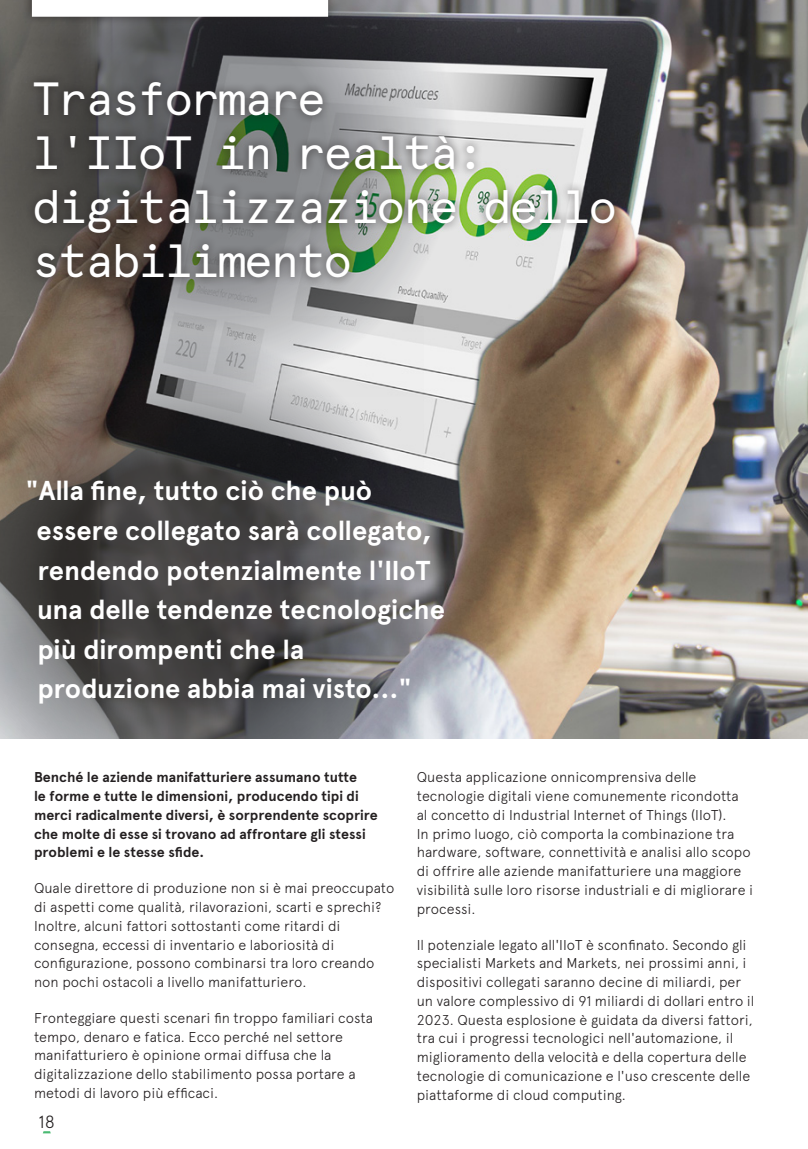
<style>
.page{position:relative;width:808px;height:1149px;background:#fff}
.page>*{position:absolute;margin:0;border:0;box-sizing:border-box;transform-origin:0 0}
.Title_Apercu_Avnet_1{font:46.5px/54px "Apercu Avnet Mono";letter-spacing:-.05em;color:#fff}
.Body_Apercu_Pro_Ligh{font:700 27.3px/39.6px "Apercu Pro";letter-spacing:-.005em;color:#fff}
.t1{font:300 17.7px "Apercu Pro";color:#231f20}
.Body_Apercu_Pro_Ligh-2{font:300 14.25px/18.8px "Apercu Pro";color:#231f20}
.Body_Apercu_Pro_Ligh-3{font:700 14.25px/18.8px "Apercu Pro";color:#231f20}
</style>
<div class="page">
<img style="left:424px;top:0;width:384px;height:738px">
<svg style="left:0;top:396px;width:424px;height:342px;background:#5e5d5d"></svg>
<svg style="left:0;top:0;width:657px;height:396px;background:#938b85"></svg>
<div style="left:22px;top:0;width:602px;height:286px;background:#231f20;opacity:.75"></div>
<div style="left:32px;top:0;width:296px;height:17px;background:#fff"></div>
<p class="Title_Apercu_Avnet_1" style="left:32px;top:67px;width:587px">Trasformare<br>l'IIoT in realtà: digitalizzazione dello stabilimento</p>
<p class="Body_Apercu_Pro_Ligh" style="left:37px;top:469px;width:410px;text-indent:-11px">"Alla fine, tutto ciò che può essere collegato sarà collegato, rendendo potenzialmente l'IIoT una delle tendenze tecnologiche più dirompenti che la produzione abbia mai visto..."</p>
<p class="Body_Apercu_Pro_Ligh-3" style="left:34px;top:766px;width:345px">Benché le aziende manifatturiere assumano tutte<br>le forme e tutte le dimensioni, producendo tipi di merci radicalmente diversi, è sorprendente scoprire che molte di esse si trovano ad affrontare gli stessi problemi e le stesse sfide.</p>
<p class="Body_Apercu_Pro_Ligh-2" style="left:34px;top:877px;width:362px">Quale direttore di produzione non si è mai preoccupato di aspetti come qualità, rilavorazioni, scarti e sprechi?<br>Inoltre, alcuni fattori sottostanti come ritardi di consegna, eccessi di inventario e laboriosità di configurazione, possono combinarsi tra loro creando non pochi ostacoli a livello manifatturiero.</p>
<p class="Body_Apercu_Pro_Ligh-2" style="left:34px;top:1006px;width:340px">Fronteggiare questi scenari fin troppo familiari costa tempo, denaro e fatica. Ecco perché nel settore manifatturiero è opinione ormai diffusa che la digitalizzazione dello stabilimento possa portare a metodi di lavoro più efficaci.</p>
<p class="t1" style="left:39px;top:1108px;width:18px">18</p>
<p class="Body_Apercu_Pro_Ligh-2" style="left:417px;top:766px;width:338px">Questa applicazione onnicomprensiva delle tecnologie digitali viene comunemente ricondotta<br>al concetto di Industrial Internet of Things (IIoT).<br>In primo luogo, ciò comporta la combinazione tra hardware, software, connettività e analisi allo scopo di offrire alle aziende manifatturiere una maggiore visibilità sulle loro risorse industriali e di migliorare i processi.</p>
<p class="Body_Apercu_Pro_Ligh-2" style="left:417px;top:933px;width:339px">Il potenziale legato all'IIoT è sconfinato. Secondo gli specialisti Markets and Markets, nei prossimi anni, i dispositivi collegati saranno decine di miliardi, per un valore complessivo di 91 miliardi di dollari entro il 2023. Questa esplosione è guidata da diversi fattori, tra cui i progressi tecnologici nell'automazione, il miglioramento della velocità e della copertura delle tecnologie di comunicazione e l'uso crescente delle piattaforme di cloud computing.</p>
</div>
